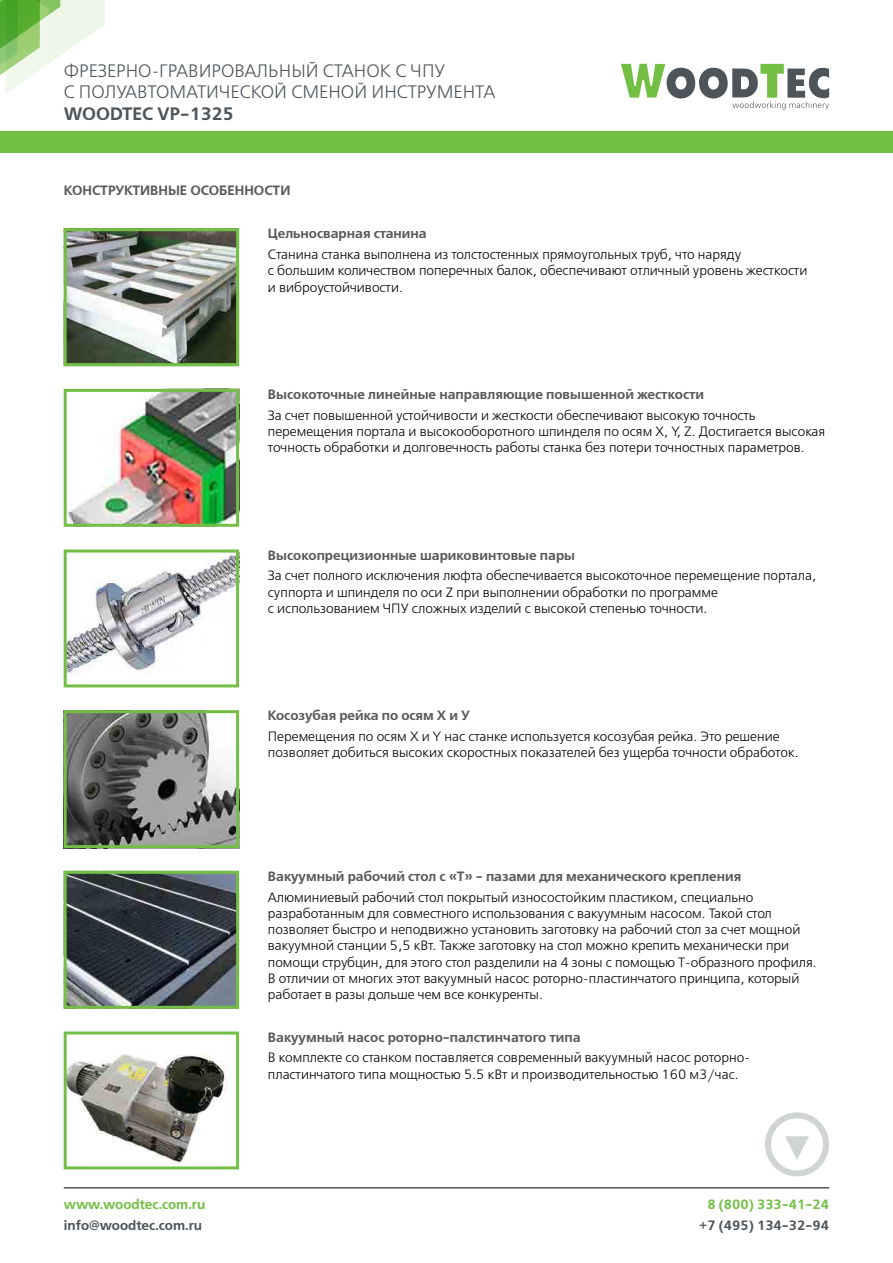
<style>
.page{position:relative;width:893px;height:1263px;background:#fff}
.page>*{position:absolute;margin:0;border:0;box-sizing:border-box;transform-origin:0 0}
.t1{font:18px/21.6px "Free Set Light C";color:#4d555b}
.t2{font:18px "Free Set Demi C";color:#4d555b}
.t3{font:13.5px/16.2px "Free Set Light C";color:#000}
.t4{font:13.5px "Free Set Demi C";color:#58595b}
.t5{font:13.5px "Free Set Demi C";color:#4d555b}
.t6{font:13.5px "Free Set Demi C";color:#72bf44}
</style>
<div class="page">
<svg style="left:0;top:0;width:105px;height:93px"></svg>
<svg style="left:621px;top:64px;width:208px;height:46px"></svg>
<div style="left:0;top:131px;width:893px;height:21px;background:#72bf44"></div>
<hr style="left:64px;top:1187px;width:765px;height:1px;background:#4d555b">
<img style="left:68px;top:232px;width:167px;height:130px">
<div style="left:64px;top:228px;width:175px;height:138px;border:3px solid #73bf45"></div>
<img style="left:68px;top:714px;width:167px;height:130px">
<div style="left:64px;top:710px;width:175px;height:138px;border:3px solid #73bf45"></div>
<img style="left:68px;top:393px;width:167px;height:130px">
<div style="left:64px;top:389px;width:175px;height:138px;border:3px solid #73bf45"></div>
<img style="left:68px;top:875px;width:167px;height:130px">
<div style="left:64px;top:871px;width:175px;height:138px;border:3px solid #73bf45"></div>
<img style="left:68px;top:553px;width:167px;height:121px">
<div style="left:64px;top:549px;width:175px;height:138px;border:3px solid #73bf45"></div>
<img style="left:68px;top:1054px;width:160px;height:110px">
<div style="left:64px;top:1031px;width:175px;height:138px;border:3px solid #73bf45"></div>
<div style="left:765px;top:1112px;width:64px;height:64px;border:6px solid #d1d4d4;border-radius:50%"></div>
<svg style="left:785px;top:1136px;width:24px;height:24px"></svg>
<h1 class="t1" style="left:64px;top:61px;width:433px">ФРЕЗЕРНО-ГРАВИРОВАЛЬНЫЙ СТАНОК С ЧПУ<br>C ПОЛУАВТОМАТИЧЕСКОЙ СМЕНОЙ ИНСТРУМЕНТА</h1>
<h1 class="t2" style="left:64px;top:103px;width:172px">WOODTEC VP-1325</h1>
<p class="t4" style="left:64px;top:183px;width:228px">КОНСТРУКТИВНЫЕ ОСОБЕННОСТИ</p>
<p class="t4" style="left:268px;top:226px;width:160px">Цельносварная станина</p>
<p class="t3" style="left:268px;top:247px;width:541px">Станина станка выполнена из толстостенных прямоугольных труб, что наряду<br>с большим количеством поперечных балок, обеспечивают отличный уровень жесткости и виброустойчивости.</p>
<p class="t4" style="left:268px;top:387px;width:438px">Высокоточные линейные направляющие повышенной жесткости</p>
<p class="t3" style="left:268px;top:408px;width:559px">За счет повышенной устойчивости и жесткости обеспечивают высокую точность перемещения портала и высокооборотного шпинделя по осям Х, Y, Z. Достигается высокая точность обработки и долговечность работы станка без потери точностных параметров.</p>
<p class="t4" style="left:268px;top:547px;width:309px">Высокопрецизионные шариковинтовые пары</p>
<p class="t3" style="left:268px;top:568px;width:550px">За счет полного исключения люфта обеспечивается высокоточное перемещение портала, суппорта и шпинделя по оси Z при выполнении обработки по программе<br>с использованием ЧПУ сложных изделий с высокой степенью точности.</p>
<p class="t4" style="left:268px;top:708px;width:204px">Косозубая рейка по осям Х и У</p>
<p class="t3" style="left:268px;top:729px;width:532px">Перемещения по осям Х и Y нас станке используется косозубая рейка. Это решение позволяет добиться высоких скоростных показателей без ущерба точности обработок.</p>
<p class="t4" style="left:268px;top:869px;width:475px">Вакуумный рабочий стол с «Т» - пазами для механического крепления</p>
<p class="t3" style="left:268px;top:890px;width:550px">Алюминиевый рабочий стол покрытый износостойким пластиком, специально разработанным для совместного использования с вакуумным насосом. Такой стол позволяет быстро и неподвижно установить заготовку на рабочий стол за счет мощной вакуумной станции 5,5 кВт. Также заготовку на стол можно крепить механически при помощи струбцин, для этого стол разделили на 4 зоны с помощью Т-образного профиля.<br>В отличии от многих этот вакуумный насос роторно-пластинчатого принципа, который работает в разы дольше чем все конкуренты.</p>
<p class="t4" style="left:268px;top:1029px;width:314px">Вакуумный насос роторно-палстинчатого типа</p>
<p class="t6" style="left:64px;top:1197px;width:143px">www.woodtec.com.ru</p>
<p class="t5" style="left:64px;top:1218px;width:140px">info@woodtec.com.ru</p>
<p class="t3" style="left:268px;top:1050px;width:484px">В комплекте со станком поставляется современный вакуумный насос роторно&shy;пластинчатого типа мощностью 5.5 кВт и производительностью 160 м3/час.</p>
<p class="t6" style="left:707px;top:1197px;width:123px">8 (800) 333-41-24</p>
<p class="t5" style="left:699px;top:1217px;width:131px">+7 (495) 134-32-94</p>
</div>
